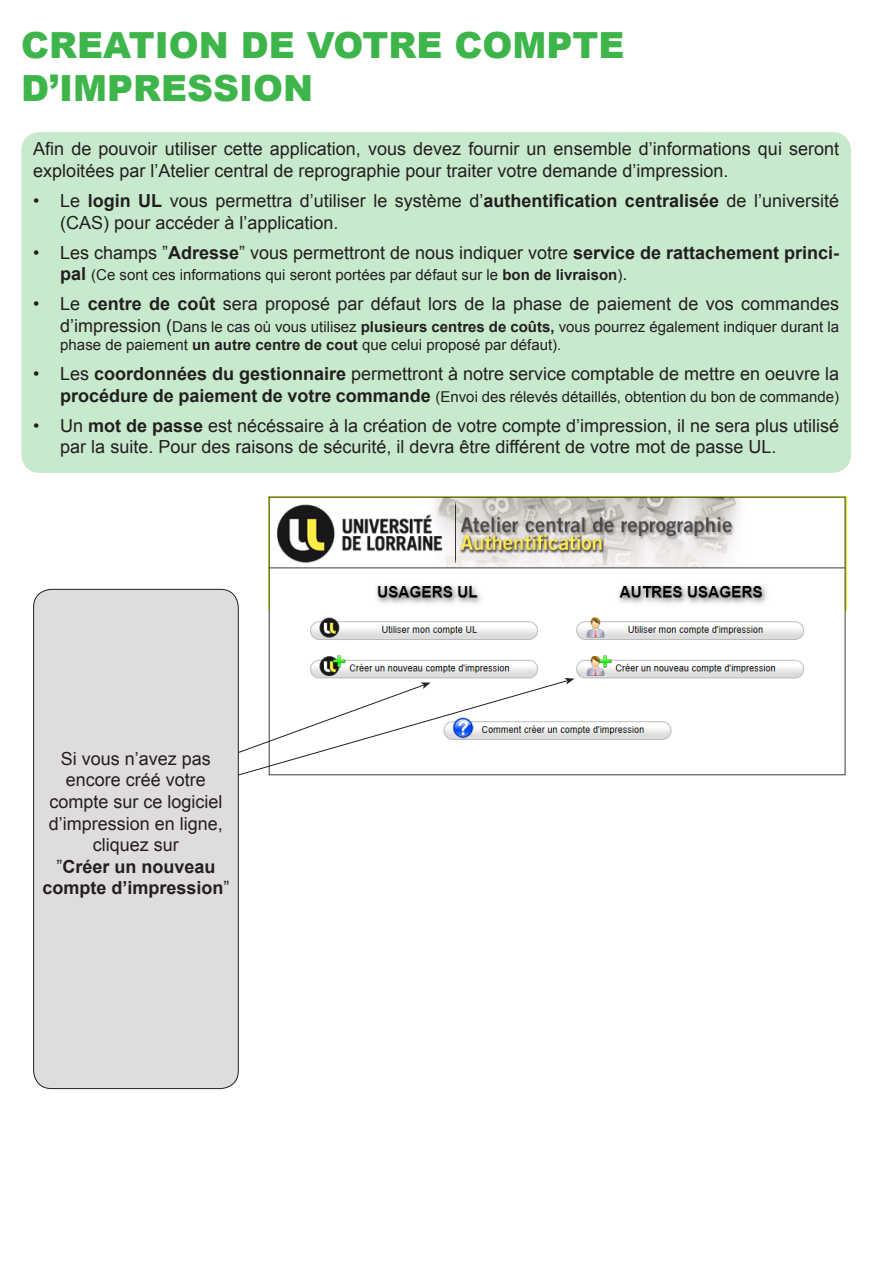
<style>
.page{position:relative;width:893px;height:1263px;background:#fff}
.page>*{position:absolute;margin:0;border:0;box-sizing:border-box;transform-origin:0 0}
.t1{font:900 36px/43.2px "Arial";color:#3db54a}
.t2{font:18px/21.6px "Arial";color:#231f20}
.t3{font:15px/18px "Arial";color:#231f20}
.s1{font-weight:700}
.s2{font-weight:700;font-size:18px}
.s3{font-size:18px}
</style>
<div class="page">
<img style="left:269px;top:497px;width:578px;height:278px">
<svg style="left:239px;top:678px;width:335px;height:98px"></svg>
<div style="left:34px;top:589px;width:204px;height:499px;background:#dfdcdd;border-radius:18px"></div>
<div style="left:33px;top:589px;width:206px;height:500px;border:1px solid #231f20;border-radius:18px"></div>
<div style="left:22px;top:133px;width:828px;height:339px;background:#c8eacc;border-radius:18px"></div>
<div style="left:21px;top:132px;width:830px;height:341px;border:2px solid #3db54a;border-radius:18px"></div>
<p class="t1" style="left:21px;top:22px;width:605px">CREATION DE VOTRE COMPTE<br>D’IMPRESSION</p>
<p class="t2" style="left:33px;top:138px;width:807px">Afin de pouvoir utiliser cette application, vous devez fournir un ensemble d’informations qui seront exploitées par l’Atelier central de reprographie pour traiter votre demande d’impression.</p>
<p class="t2" style="left:60px;top:190px;width:780px;text-indent:-27px">• Le <span class="s1">login UL</span> vous permettra d’utiliser le système d’<span class="s1">authentification centralisée</span> de l’université (CAS) pour accéder à l’application.</p>
<p class="t2" style="left:33px;top:242px;width:807px">• Les champs ”<span class="s1">Adresse</span>” vous permettront de nous indiquer votre <span class="s1">service de rattachement princi-</span></p>
<p class="t3" style="left:60px;top:266px;width:569px"><span class="s2">pal</span> (Ce sont ces informations qui seront portées par défaut sur le <span class="s1">bon de livraison</span>)<span class="s3">.</span></p>
<p class="t2" style="left:33px;top:293px;width:807px">• Le <span class="s1">centre de coût</span> sera proposé par défaut lors de la phase de paiement de vos commandes</p>
<p class="t3" style="left:60px;top:318px;width:780px"><span class="s3">d’impression (</span>Dans le cas où vous utilisez <span class="s1">plusieurs centres de coûts,</span> vous pourrez également indiquer durant la phase de paiement <span class="s1">un autre centre de cout</span> que celui proposé par défaut).</p>
<p class="t2" style="left:33px;top:363px;width:807px">• Les <span class="s1">coordonnées du gestionnaire</span> permettront à notre service comptable de mettre en oeuvre la</p>
<p class="t3" style="left:60px;top:388px;width:780px"><span class="s2">procédure de paiement de votre commande</span> (Envoi des rélevés détaillés, obtention du bon de commande)</p>
<p class="t2" style="left:60px;top:415px;width:780px;text-indent:-27px">• Un <span class="s1">mot de passe</span> est nécéssaire à la création de votre compte d’impression, il ne sera plus utilisé par la suite. Pour des raisons de sécurité, il devra être différent de votre mot de passe UL.</p>
<p class="t2" style="left:42px;top:748px;width:189px;text-align:center">Si vous n’avez pas encore créé votre compte sur ce logiciel d’impression en ligne, cliquez sur<br>”<span class="s1">Créer un nouveau compte d’impression</span>”</p>
</div>
